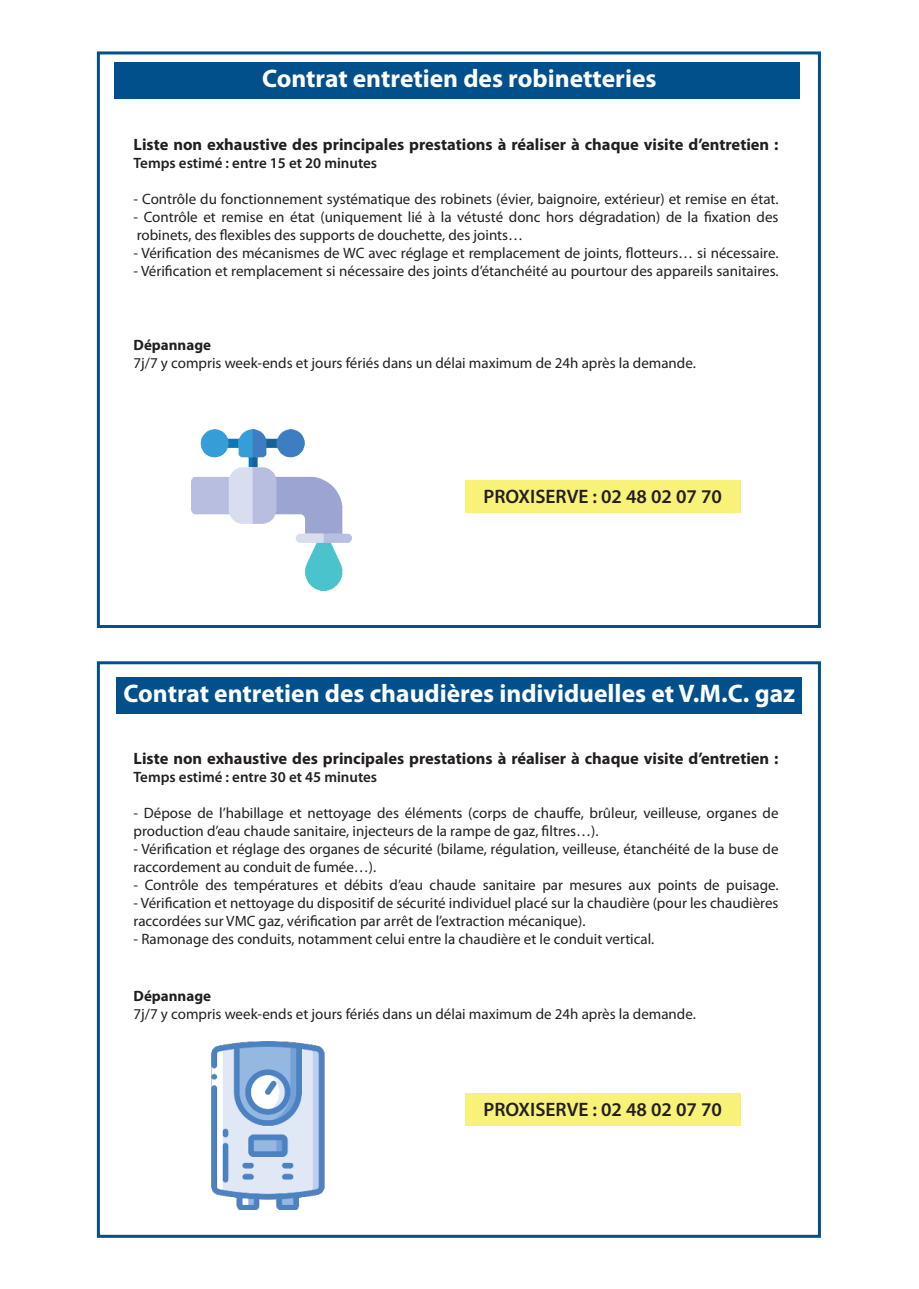
<style>
.page{position:relative;width:919px;height:1289px;background:#fff}
.page>*{position:absolute;margin:0;border:0;box-sizing:border-box;transform-origin:0 0}
.t1{font:700 25.5px "Myriad Pro";color:#fff}
.t2{font:600 19.5px "Myriad Pro";color:#231f20}
.t3{font:700 16.5px "Myriad Pro";color:#231f20}
.t4{font:15px/18px "Myriad Pro";color:#231f20}
.t5{font:600 15px "Myriad Pro";color:#231f20}
.t6{font:700 15px "Myriad Pro";color:#231f20}
</style>
<div class="page">
<div style="left:97px;top:661px;width:723px;height:576px;border:3px solid #01508b"></div>
<div style="left:114px;top:63px;width:685px;height:36px;background:#01508b"></div>
<div style="left:116px;top:677px;width:685px;height:36px;background:#01508b"></div>
<div style="left:97px;top:51px;width:723px;height:577px;border:3px solid #01508b"></div>
<div style="left:465px;top:480px;width:276px;height:32px;background:#f9f278"></div>
<img style="left:191px;top:430px;width:161px;height:160px">
<div style="left:465px;top:1093px;width:276px;height:32px;background:#f9f278"></div>
<img style="left:211px;top:1041px;width:114px;height:168px">
<h1 class="t1" style="left:262px;top:69px;width:396px">Contrat entretien des robinetteries</h1>
<p class="t3" style="left:133px;top:138px;width:646px">Liste non exhaustive des principales prestations à réaliser à chaque visite d’entretien :</p>
<p class="t5" style="left:133px;top:157px;width:245px">Temps estimé : entre 15 et 20 minutes</p>
<p class="t4" style="left:133px;top:191px;width:646px">- Contrôle du fonctionnement systématique des robinets (évier, baignoire, extérieur) et remise en état.</p>
<p class="t4" style="left:133px;top:209px;width:646px">- Contrôle et remise en état (uniquement lié à la vétusté donc hors dégradation) de la fixation des robinets, des flexibles des supports de douchette, des joints…</p>
<p class="t4" style="left:133px;top:245px;width:646px">- Vérification des mécanismes de WC avec réglage et remplacement de joints, flotteurs… si nécessaire.</p>
<p class="t4" style="left:133px;top:263px;width:646px">- Vérification et remplacement si nécessaire des joints d’étanchéité au pourtour des appareils sanitaires.</p>
<p class="t6" style="left:133px;top:339px;width:79px">Dépannage</p>
<p class="t4" style="left:133px;top:355px;width:563px">7j/7 y compris week-ends et jours fériés dans un délai maximum de 24h après la demande.</p>
<h2 class="t2" style="left:483px;top:489px;width:240px">PROXISERVE : 02 48 02 07 70</h2>
<h1 class="t1" style="left:123px;top:684px;width:673px">Contrat entretien des chaudières individuelles et V.M.C. gaz</h1>
<p class="t3" style="left:133px;top:752px;width:646px">Liste non exhaustive des principales prestations à réaliser à chaque visite d’entretien :</p>
<p class="t5" style="left:133px;top:771px;width:245px">Temps estimé : entre 30 et 45 minutes</p>
<p class="t4" style="left:133px;top:805px;width:646px">- Dépose de l’habillage et nettoyage des éléments (corps de chauffe, brûleur, veilleuse, organes de production d’eau chaude sanitaire, injecteurs de la rampe de gaz, filtres…).</p>
<p class="t4" style="left:133px;top:841px;width:646px">- Vérification et réglage des organes de sécurité (bilame, régulation, veilleuse, étanchéité de la buse de raccordement au conduit de fumée…).</p>
<p class="t4" style="left:133px;top:877px;width:646px">- Contrôle des températures et débits d’eau chaude sanitaire par mesures aux points de puisage.</p>
<p class="t4" style="left:133px;top:895px;width:646px">- Vérification et nettoyage du dispositif de sécurité individuel placé sur la chaudière (pour les chaudières raccordées sur VMC gaz, vérification par arrêt de l’extraction mécanique).</p>
<p class="t4" style="left:133px;top:931px;width:522px">- Ramonage des conduits, notamment celui entre la chaudière et le conduit vertical.</p>
<p class="t6" style="left:133px;top:990px;width:79px">Dépannage</p>
<p class="t4" style="left:133px;top:1006px;width:563px">7j/7 y compris week-ends et jours fériés dans un délai maximum de 24h après la demande.</p>
<h2 class="t2" style="left:483px;top:1102px;width:240px">PROXISERVE : 02 48 02 07 70</h2>
</div>
